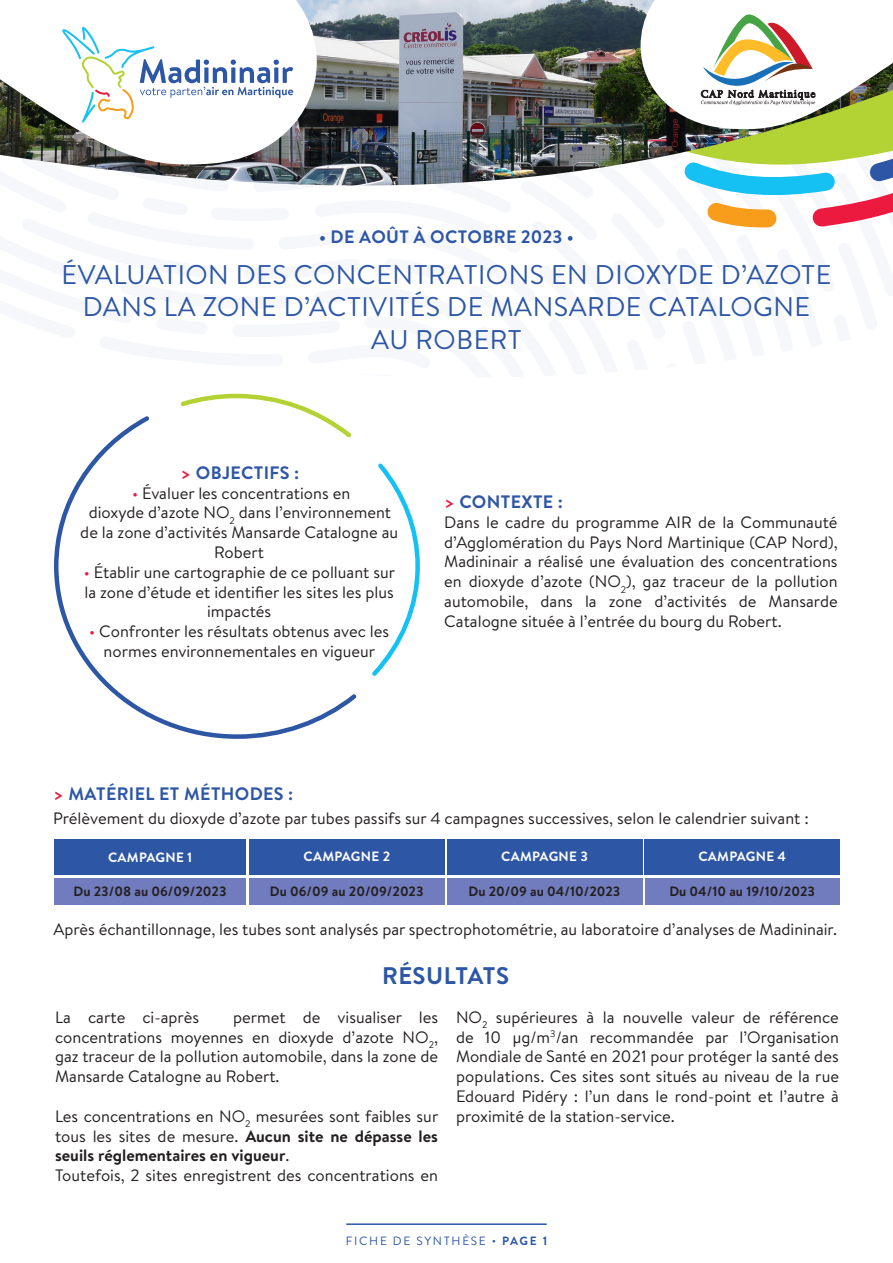
<style>
.page{position:relative;width:893px;height:1263px;background:#fff}
.page>*{position:absolute;margin:0;border:0;box-sizing:border-box;transform-origin:0 0}
.t1{font:27px "Brandon Text";letter-spacing:.02em;color:#2d56a5}
.t2{font:700 24px "Brandon Text";letter-spacing:.015em;color:#2d56a5}
.t3{font:700 18px "Brandon Text";letter-spacing:.02em;color:#2d56a5}
.t4{font:16.5px/19.8px "Brandon Text";color:#231f20;text-align:justify}
.t5{font:700 13.5px "Brandon Text";color:#231f20}
.t6{font:700 13.5px "Brandon Text";letter-spacing:.02em;color:#fff}
.t7{font:12px "Brandon Text";letter-spacing:.14em;color:#2d56a5}
.s1{color:#ed1a40}
.s2{font-weight:700}
</style>
<div class="page">
<img style="left:121px;top:0;width:520px;height:186px">
<img style="left:0;top:0;width:317px;height:171px">
<svg style="left:62px;top:26px;width:232px;height:97px"></svg>
<svg style="left:180px;top:393px;width:136px;height:19px"></svg>
<svg style="left:372px;top:463px;width:48px;height:213px"></svg>
<svg style="left:54px;top:412px;width:303px;height:327px"></svg>
<hr style="left:346px;top:1223px;width:201px;height:2px;background:#2d56a5">
<div style="left:54px;top:839px;width:192px;height:36px;background:#2d56a5"></div>
<div style="left:249px;top:839px;width:196px;height:35px;background:#2d56a5"></div>
<div style="left:54px;top:878px;width:192px;height:27px;background:#707cbd"></div>
<div style="left:447px;top:839px;width:195px;height:35px;background:#2d56a5"></div>
<div style="left:644px;top:839px;width:196px;height:35px;background:#2d56a5"></div>
<div style="left:249px;top:878px;width:196px;height:26px;background:#707cbd"></div>
<div style="left:447px;top:878px;width:195px;height:26px;background:#707cbd"></div>
<div style="left:645px;top:878px;width:195px;height:26px;background:#707cbd"></div>
<svg style="left:641px;top:0;width:252px;height:228px"></svg>
<p class="t3" style="left:319px;top:224px;width:256px">• DE AOÛT À OCTOBRE 2023 •</p>
<p class="t1" style="left:62px;top:256px;width:771px">ÉVALUATION DES CONCENTRATIONS EN DIOXYDE D’AZOTE</p>
<p class="t1" style="left:83px;top:288px;width:729px">DANS LA ZONE D’ACTIVITÉS DE MANSARDE CATALOGNE</p>
<p class="t1" style="left:371px;top:321px;width:152px">AU ROBERT</p>
<p class="t3" style="left:181px;top:460px;width:120px"><span class="s1">&gt;</span> OBJECTIFS :</p>
<p class="t4" style="left:80px;top:482px;width:319px;text-align:center"><span class="s1">•</span> Évaluer les concentrations en<br>dioxyde d’azote NO<sub>2</sub> dans l’environnement de la zone d’activités Mansarde Catalogne au<br>Robert</p>
<p class="t4" style="left:84px;top:562px;width:313px;text-align:center"><span class="s1">•</span> Établir une cartographie de ce polluant sur la zone d’étude et identifier les sites les plus impactés</p>
<p class="t4" style="left:89px;top:621px;width:302px;text-align:center"><span class="s1">•</span> Confronter les résultats obtenus avec les normes environnementales en vigueur</p>
<p class="t3" style="left:444px;top:489px;width:120px"><span class="s1">&gt;</span> CONTEXTE :</p>
<p class="t4" style="left:444px;top:512px;width:395px">Dans le cadre du programme AIR de la Communauté d’Agglomération du Pays Nord Martinique (CAP Nord), Madininair a réalisé une évaluation des concentrations en dioxyde d’azote (NO<sub>2</sub>), gaz traceur de la pollution automobile, dans la zone d’activités de Mansarde Catalogne située à l’entrée du bourg du Robert.</p>
<p class="t3" style="left:53px;top:781px;width:242px"><span class="s1">&gt;</span> MATÉRIEL ET MÉTHODES :</p>
<p class="t4" style="left:53px;top:808px;width:757px">Prélèvement du dioxyde d’azote par tubes passifs sur 4 campagnes successives, selon le calendrier suivant :</p>
<p class="t6" style="left:108px;top:847px;width:86px">CAMPAGNE 1</p>
<p class="t6" style="left:303px;top:847px;width:88px">CAMPAGNE 2</p>
<p class="t5" style="left:74px;top:882px;width:154px">Du 23/08 au 06/09/2023</p>
<p class="t6" style="left:501px;top:847px;width:88px">CAMPAGNE 3</p>
<p class="t6" style="left:698px;top:847px;width:89px">CAMPAGNE 4</p>
<p class="t5" style="left:270px;top:882px;width:155px">Du 06/09 au 20/09/2023</p>
<p class="t5" style="left:469px;top:882px;width:153px">Du 20/09 au 04/10/2023</p>
<p class="t5" style="left:669px;top:882px;width:147px">Du 04/10 au 19/10/2023</p>
<p class="t4" style="left:53px;top:918px;width:785px">Après échantillonnage, les tubes sont analysés par spectrophotométrie, au laboratoire d’analyses de Madininair.</p>
<p class="t2" style="left:382px;top:959px;width:129px">RÉSULTATS</p>
<p class="t4" style="left:55px;top:1007px;width:384px;text-indent:178px">permet de visualiser les concentrations moyennes en dioxyde d’azote NO<sub>2</sub>, gaz traceur de la pollution automobile, dans la zone de Mansarde Catalogne au Robert.</p>
<p class="t4" style="left:55px;top:1106px;width:385px">Les concentrations en NO<sub>2</sub> mesurées sont faibles sur tous les sites de mesure. <span class="s2">Aucun site ne dépasse les seuils réglementaires en vigueur</span>.</p>
<p class="t4" style="left:55px;top:1165px;width:384px">Toutefois, 2 sites enregistrent des concentrations en</p>
<p class="t4" style="left:55px;top:1007px;width:145px">La carte ci-après</p>
<p class="t4" style="left:456px;top:1007px;width:384px">NO<sub>2</sub> supérieures à la nouvelle valeur de référence de 10 µg/m<sup>3</sup>/an recommandée par l’Organisation Mondiale de Santé en 2021 pour protéger la santé des populations. Ces sites sont situés au niveau de la rue Edouard Pidéry : l’un dans le rond-point et l’autre à proximité de la station-service.</p>
<p class="t7" style="left:346px;top:1233px;width:203px">FICHE DE SYNTHÈSE • <span class="s2">PAGE 1</span></p>
</div>
